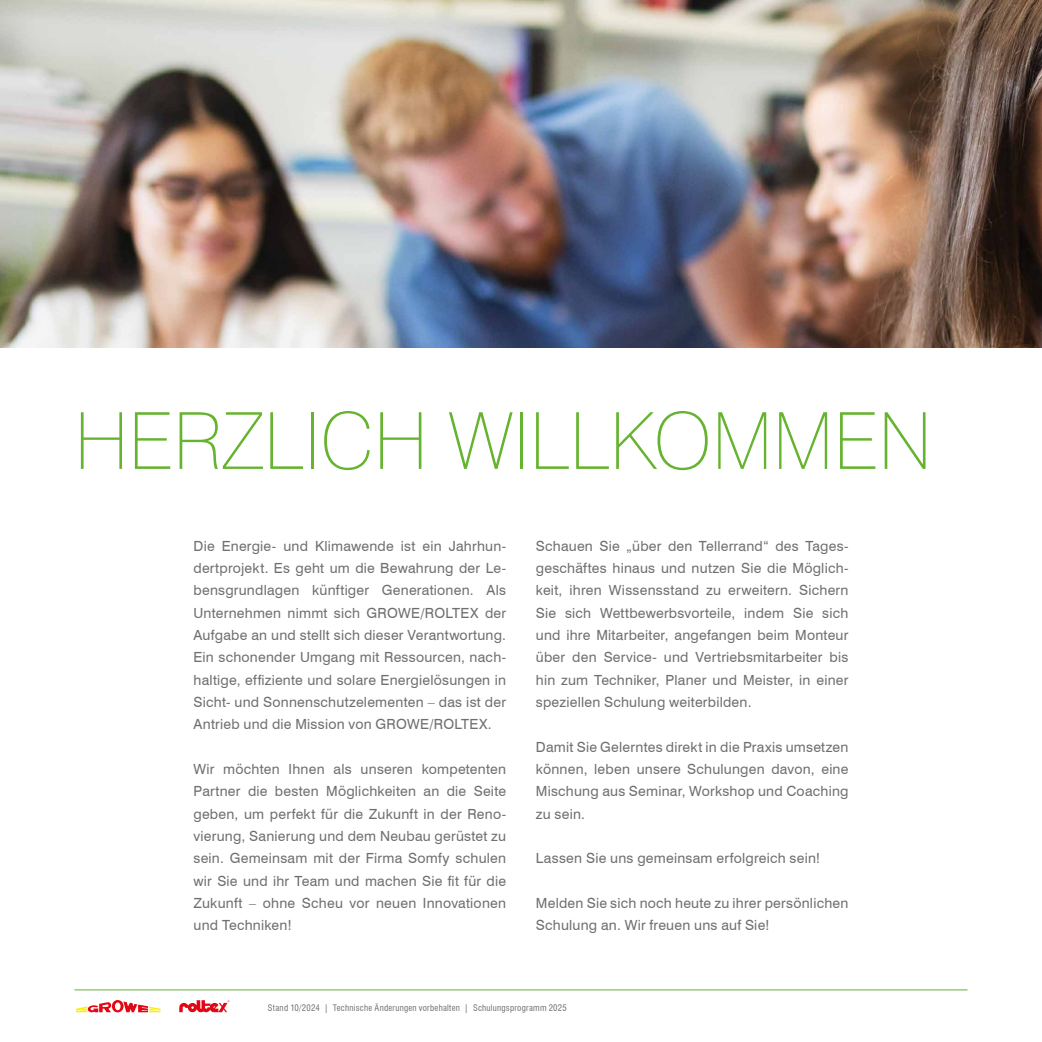
<style>
.page{position:relative;width:1042px;height:1042px;background:#fff}
.page>*{position:absolute;margin:0;border:0;box-sizing:border-box;transform-origin:0 0}
._01__KAP-HEAD_VERSAL_Thin_GRUEN_links_45_{font:100 78.75px "Swiss 721 BT";color:#65b32e}
._04_TXT_Blocksatz_GRAU_8pt{font:14px/22.4px "Swiss 721 BT";letter-spacing:.015em;color:#706f6f;text-align:justify}
.t1{font:condensed 8.75px "Swiss 721 BT";letter-spacing:.03em;color:#706f6f}
</style>
<div class="page">
<svg style="left:76px;top:1000px;width:84px;height:13px"></svg>
<svg style="left:179px;top:1000px;width:50px;height:13px"></svg>
<hr style="left:74px;top:989px;width:893px;height:1px;background:#65b32e">
<img style="left:0;top:0;width:1042px;height:347px">
<p class="_01__KAP-HEAD_VERSAL_Thin_GRUEN_links_45_" style="left:74px;top:393px;width:859px">HERZLICH WILLKOMMEN</p>
<p class="_04_TXT_Blocksatz_GRAU_8pt" style="left:193px;top:534px;width:314px">Die Energie- und Klimawende ist ein Jahrhun&shy;dertprojekt. Es geht um die Bewahrung der Le&shy;bensgrundlagen künftiger Generationen. Als Unternehmen nimmt sich GROWE/ROLTEX der Aufgabe an und stellt sich dieser Verantwortung.<br>Ein schonender Umgang mit Ressourcen, nach&shy;haltige, effiziente und solare Energielösungen in Sicht- und Sonnenschutzelementen – das ist der Antrieb und die Mission von GROWE/ROLTEX.</p>
<p class="_04_TXT_Blocksatz_GRAU_8pt" style="left:193px;top:758px;width:314px">Wir möchten Ihnen als unseren kompetenten Partner die besten Möglichkeiten an die Seite geben, um perfekt für die Zukunft in der Reno&shy;vierung, Sanierung und dem Neubau gerüstet zu sein. Gemeinsam mit der Firma Somfy schulen wir Sie und ihr Team und machen Sie fit für die Zukunft – ohne Scheu vor neuen Innovationen und Techniken!</p>
<p class="_04_TXT_Blocksatz_GRAU_8pt" style="left:536px;top:534px;width:314px">Schauen Sie „über den Tellerrand“ des Tages&shy;geschäftes hinaus und nutzen Sie die Möglich&shy;keit, ihren Wissensstand zu erweitern. Sichern Sie sich Wettbewerbsvorteile, indem Sie sich und ihre Mitarbeiter, angefangen beim Monteur über den Service- und Vertriebsmitarbeiter bis hin zum Techniker, Planer und Meister, in einer speziellen Schulung weiterbilden.</p>
<p class="_04_TXT_Blocksatz_GRAU_8pt" style="left:536px;top:735px;width:314px">Damit Sie Gelerntes direkt in die Praxis umsetzen können, leben unsere Schulungen davon, eine Mischung aus Seminar, Workshop und Coaching zu sein.</p>
<p class="_04_TXT_Blocksatz_GRAU_8pt" style="left:536px;top:847px;width:286px">Lassen Sie uns gemeinsam erfolgreich sein!</p>
<p class="_04_TXT_Blocksatz_GRAU_8pt" style="left:536px;top:892px;width:314px">Melden Sie sich noch heute zu ihrer persönlichen<br>Schulung an. Wir freuen uns auf Sie!</p>
<p class="t1" style="left:268px;top:1003px;width:300px">Stand 10/2024 | Technische Änderungen vorbehalten | Schulungsprogramm 2025</p>
</div>
